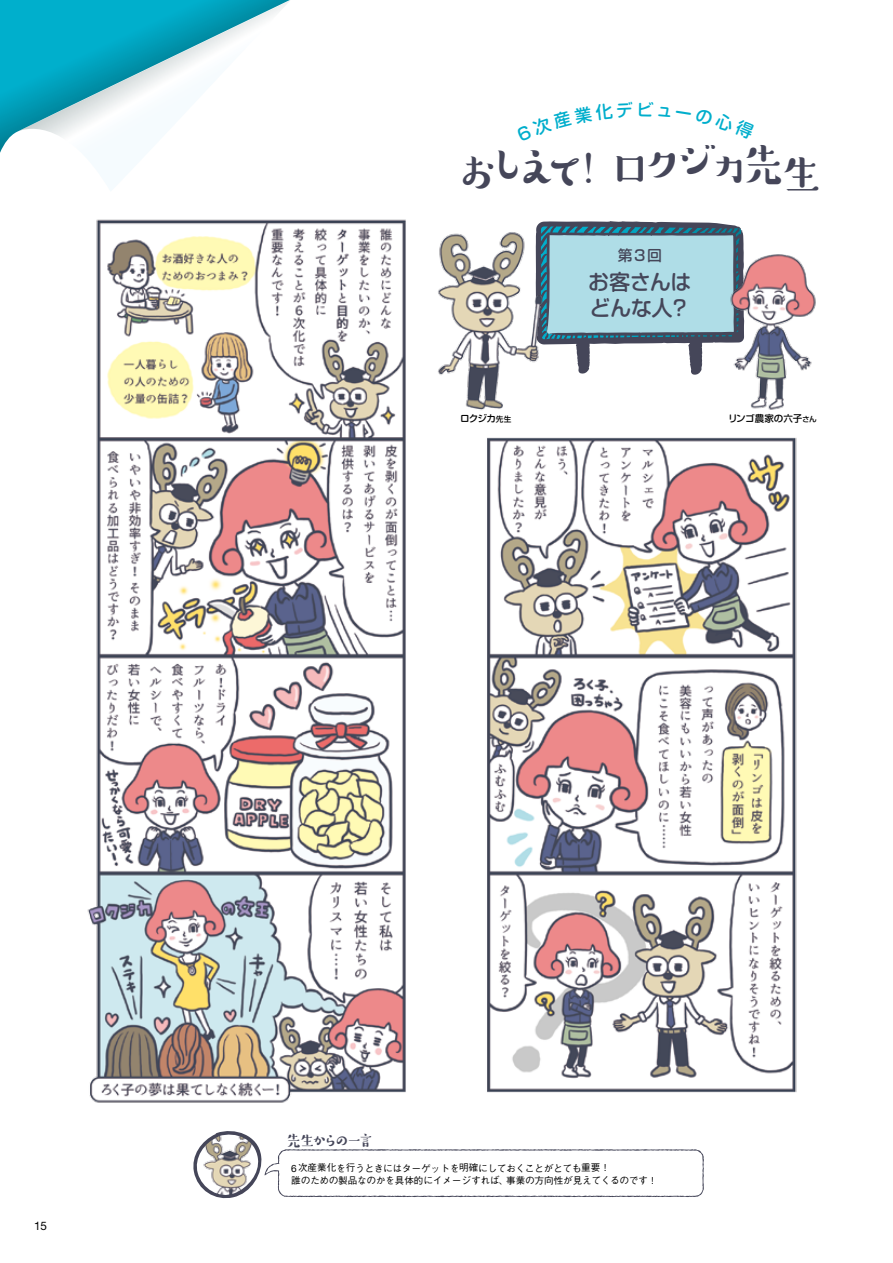
<style>
.page{position:relative;width:893px;height:1263px;background:#fff}
.page>*{position:absolute;margin:0;border:0;box-sizing:border-box;transform-origin:0 0}
.t1{font:500 48.9px "Suzumushi Std";letter-spacing:-.325em;color:#454659}
.t2{font:500 21.3px/25.5px "Soft Go Std";letter-spacing:-.025em;color:#454659;text-align:right}
.t3{font:500 16.95px "Suzumushi Std";letter-spacing:-.315em;color:#454659}
.t4{font:500 14.85px "Soft Go Std";color:#454659}
.t5{font:11.7px "Helvetica Neue";color:#000}
.t6{font:500 9.9px/12.8px "Gothic BBB Pro";letter-spacing:-.05em;color:#000}
.t7{font:500 9.6px "Soft Go Std";letter-spacing:-.035em;color:#000}
.s1{font-size:7.65px}
.s2{font-family:"Helvetica Neue";font-weight:400;font-size:10.05px}
.s3{font-size:9.6px}
</style>
<div class="page">
<svg style="left:0;top:0;width:290px;height:77px"></svg>
<img style="left:0;top:77px;width:797px;height:1026px">
<svg style="left:536px;top:221px;width:208px;height:154px"></svg>
<svg style="left:193px;top:1131px;width:511px;height:68px"></svg>
<img style="left:726px;top:239px;width:90px;height:175px">
<img style="left:434px;top:230px;width:110px;height:192px">
<svg style="left:639px;top:101px;width:116px;height:39px"></svg>
<svg style="left:516px;top:101px;width:117px;height:41px"></svg>
<h1 class="t1" style="left:564px;top:133px;width:264px">！ロクジカ先生</h1>
<h1 class="t1" style="left:453px;top:138px;width:138px">おしえて</h1>
<p class="t7" style="left:460px;top:411px;width:53px">ロクジカ<span class="s1">先生</span></p>
<h3 class="t4" style="left:618px;top:245px;width:46px">第3回</h3>
<h2 class="t2" style="left:588px;top:268px;width:105px">お客さんは?</h2>
<h2 class="t2" style="left:589px;top:293px;width:85px">どんな人</h2>
<p class="t7" style="left:728px;top:411px;width:90px">リンゴ農家の六子<span class="s1">さん</span></p>
<p class="t5" style="left:34px;top:1219px;width:15px">15</p>
<h3 class="t3" style="left:285px;top:1130px;width:91px">先生からの一言</h3>
<p class="t6" style="left:506px;top:1160px;width:153px;text-indent:-215px"><span class="s2">6</span><span class="s3">次産業化</span>を<span class="s3">行</span>うときにはターゲットを<span class="s3">明確</span>にしておくことがとても<span class="s3">重要!<br>事業</span>の<span class="s3">方向性</span>が<span class="s3">見</span>えてくるのです<span class="s3">!</span></p>
<p class="t6" style="left:291px;top:1173px;width:219px"><span class="s3">誰</span>のための<span class="s3">製品</span>なのかを<span class="s3">具体的</span>にイメージすれば<span class="s3">、</span></p>
</div>
